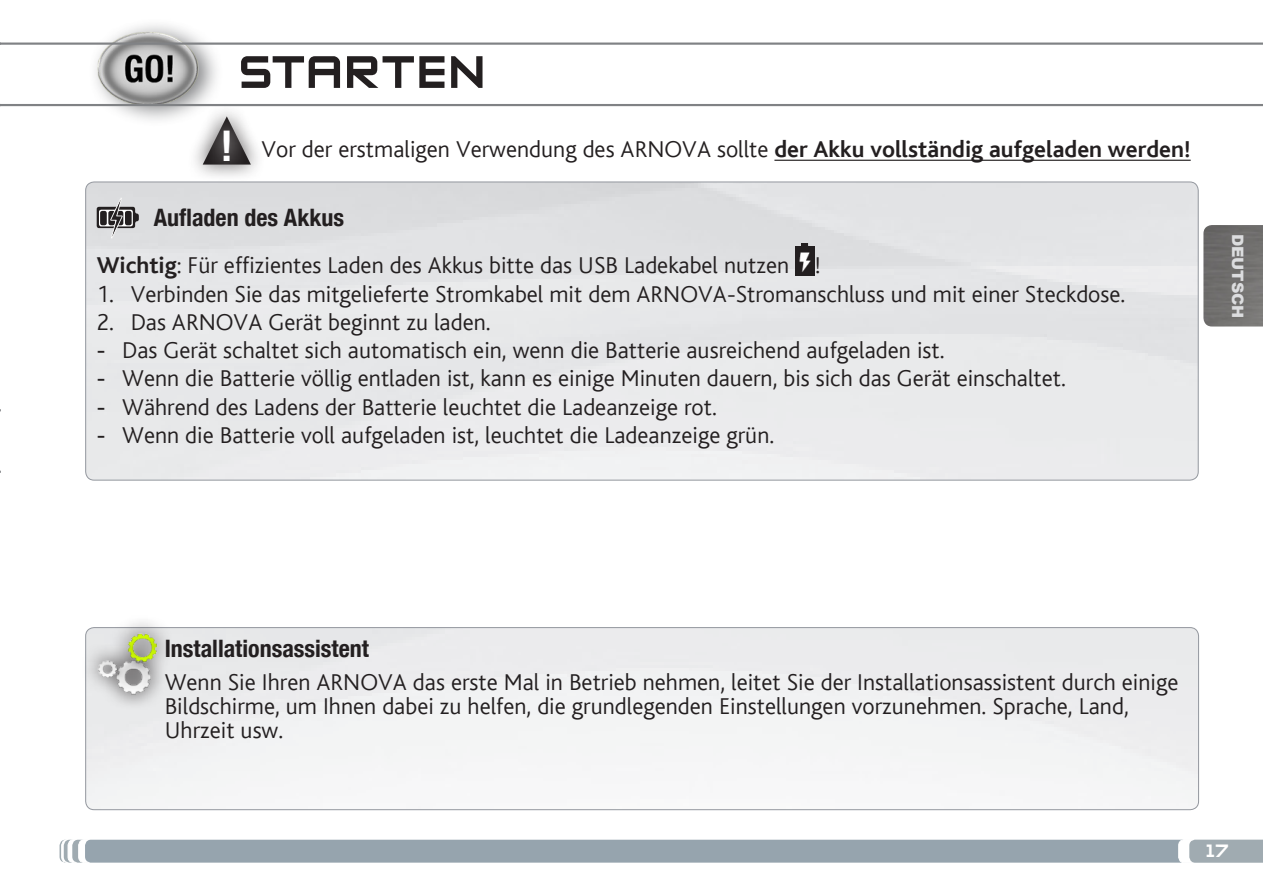
<style>
.page{position:relative;width:1263px;height:893px;background:#fff}
.page>*{position:absolute;margin:0;border:0;box-sizing:border-box;transform-origin:0 0}
.t1{font:900 69.6px "Arial";color:#231f20}
.section_title{font:54px "Zero Twos";letter-spacing:.01em;color:#231f20}
.t2{font:300 24px/24px "Bliss";color:#231f20}
.t3{font:700 condensed 24px "Helvetica Neue LT Com";color:#231f20}
.t4{font:21px "Zero Twos";color:#fff}
.t5{font:900 15.6px "Arial";color:#dcdddf}
.s1{font-family:"Helvetica Neue LT Com";font-weight:700;font-stretch:condensed;font-size:42.3px;color:#fff}
.s2{font-weight:700}
.s3{font-family:"Arial";font-weight:400}
</style>
<div class="page">
<div style="left:89px;top:18px;width:135px;height:109px;background:#6c6d70;opacity:.85"></div>
<img style="left:93px;top:30px;width:113px;height:83px">
<div style="left:85px;top:627px;width:1114px;height:183px;border:1px solid #93979e;border-radius:9px"></div>
<svg style="left:85px;top:622px;width:88px;height:88px;background:#e0e1e2"></svg>
<img style="left:97px;top:632px;width:61px;height:63px">
<div style="left:187px;top:102px;width:80px;height:81px;background:#231f20;opacity:.75"></div>
<svg style="left:205px;top:113px;width:43px;height:65px"></svg>
<hr style="left:0;top:104px;width:1263px;height:2px;background:#808285">
<hr style="left:0;top:43px;width:1263px;height:2px;background:#808285">
<svg style="left:60px;top:839px;width:1203px;height:24px;background:#9daab3"></svg>
<img style="left:86px;top:182px;width:1112px;height:298px">
<svg style="left:97px;top:198px;width:42px;height:40px;background:#9a999a"></svg>
<img style="left:1203px;top:225px;width:60px;height:101px">
<hr style="left:774px;top:160px;width:417px;height:1px;background:#231f20">
<img style="left:795px;top:243px;width:20px;height:32px">
<p class="section_title" style="left:238px;top:45px;width:249px">STARTEN</p>
<h1 class="t1" style="left:192px;top:89px;width:70px">▲<span class="s1">!</span></h1>
<p class="t2" style="left:261px;top:138px;width:931px">Vor der erstmaligen Verwendung des ARNOVA sollte <span class="s2">der Akku vollständig aufgeladen werden!</span></p>
<p class="t3" style="left:154px;top:204px;width:192px">Aufladen des Akkus</p>
<p class="t2" style="left:97px;top:254px;width:726px"><span class="s2">Wichtig</span>: Für effizientes Laden des Akkus bitte das USB Ladekabel nutzen !</p>
<p class="t2" style="left:97px;top:282px;width:1030px">1. Verbinden Sie das mitgelieferte Stromkabel mit dem ARNOVA-Stromanschluss und mit einer Steckdose.</p>
<p class="t2" style="left:97px;top:310px;width:395px">2. Das ARNOVA Gerät beginnt zu laden.</p>
<p class="t2" style="left:97px;top:339px;width:849px"><span class="s3">-</span> Das Gerät schaltet sich automatisch ein, wenn die Batterie ausreichend aufgeladen ist.</p>
<p class="t2" style="left:97px;top:367px;width:970px"><span class="s3">-</span> Wenn die Batterie völlig entladen ist, kann es einige Minuten dauern, bis sich das Gerät einschaltet.</p>
<p class="t2" style="left:97px;top:395px;width:621px"><span class="s3">-</span> Während des Ladens der Batterie leuchtet die Ladeanzeige rot.</p>
<p class="t2" style="left:97px;top:423px;width:678px"><span class="s3">-</span> Wenn die Batterie voll aufgeladen ist, leuchtet die Ladeanzeige grün.</p>
<p class="t5" style="left:1249px;top:234px;width:86px;rotate:90deg">DEUTSCH</p>
<p class="t3" style="left:165px;top:634px;width:206px">Installationsassistent</p>
<p class="t2" style="left:165px;top:670px;width:1015px">Wenn Sie Ihren ARNOVA das erste Mal in Betrieb nehmen, leitet Sie der Installationsassistent durch einige<br>Bildschirme, um Ihnen dabei zu helfen, die grundlegenden Einstellungen vorzunehmen. Sprache, Land,<br>Uhrzeit usw.</p>
<p class="t4" style="left:1206px;top:840px;width:24px">17</p>
</div>
